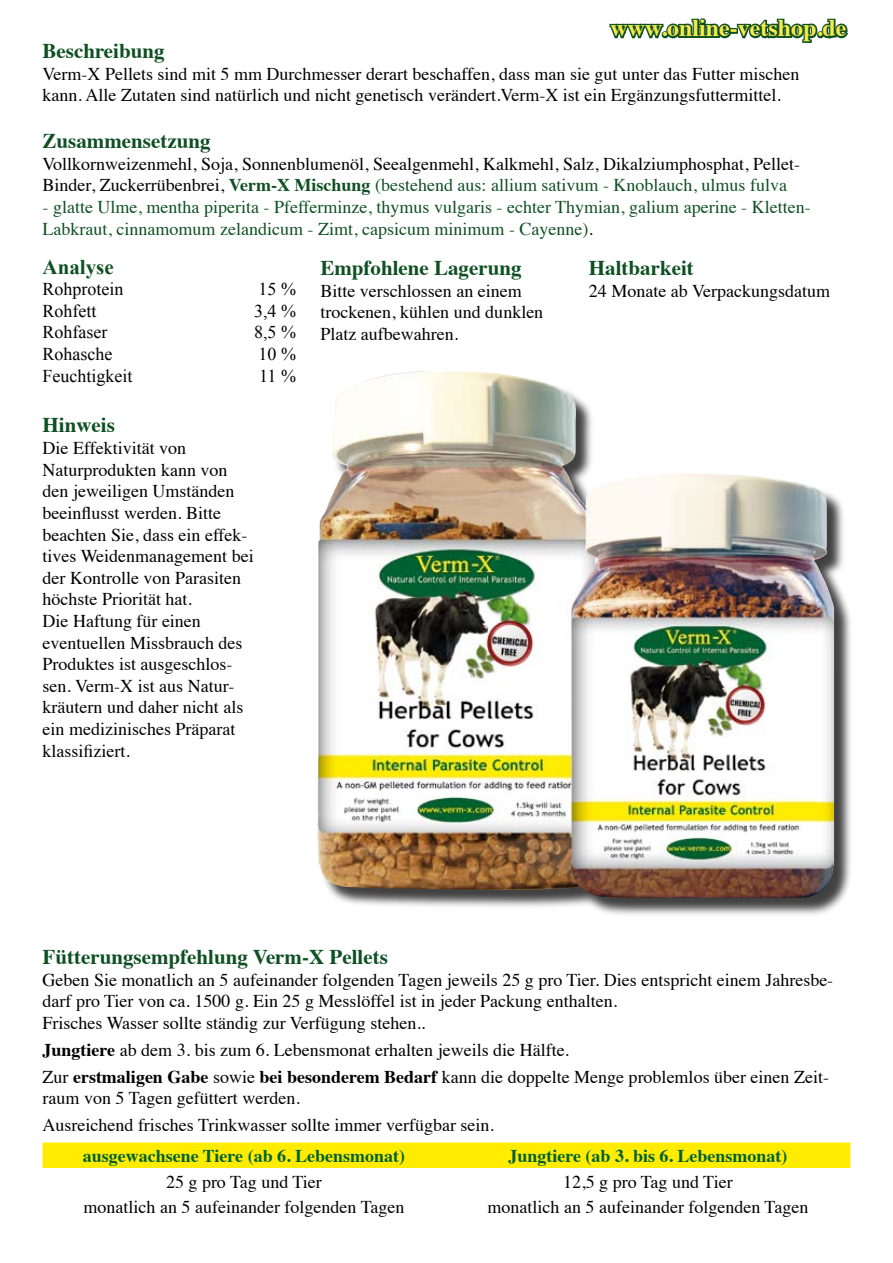
<style>
.page{position:relative;width:893px;height:1263px;background:#fff}
.page>*{position:absolute;margin:0;border:0;box-sizing:border-box;transform-origin:0 0}
.t1{font:700 24px "Times";color:#f6e94b}
.t2{font:700 21px "Times";color:#0e5022}
.t3{font:700 21px "Times New Roman";color:#0e5022}
.t4{font:18px/21.6px "Times";color:#000}
.t5{font:18px/21.6px "Times";color:#0e5022}
.t6{font:700 18px "Times";color:#006133}
.t7{font:18px "Times New Roman";color:#000}
.s1{font-weight:700;color:#0e5022}
.s2{color:#0e5022}
.s3{color:#000}
.s4{font-weight:700}
</style>
<div class="page">
<div style="left:318px;top:372px;width:537px;height:546px;background:#000;opacity:.75"></div>
<img style="left:560px;top:388px;width:68px;height:118px">
<div style="left:43px;top:1142px;width:807px;height:26px;background:#ffec00"></div>
<svg style="left:609px;top:18px;width:240px;height:25px"></svg>
<h1 class="t1" style="left:610px;top:5px;width:238px">www.online-vetshop.de</h1>
<p class="t2" style="left:43px;top:31px;width:124px">Beschreibung</p>
<p class="t4" style="left:43px;top:61px;width:759px">Verm-X Pellets sind mit 5 mm Durchmesser derart beschaffen, dass man sie gut unter das Futter mischen kann. Alle Zutaten sind natürlich und nicht genetisch verändert.Verm-X ist ein Ergänzungsfuttermittel.</p>
<p class="t2" style="left:43px;top:121px;width:170px">Zusammensetzung</p>
<p class="t4" style="left:43px;top:151px;width:759px">Vollkornweizenmehl, Soja, Sonnenblumenöl, Seealgenmehl, Kalkmehl, Salz, Dikalziumphosphat, Pellet-<br>Binder, Zuckerrübenbrei, <span class="s1">Verm-X Mischung</span> <span class="s2">(bestehend aus: allium sativum - Knoblauch, ulmus fulva</span></p>
<p class="t5" style="left:43px;top:195px;width:770px">- glatte Ulme, mentha piperita - Pfefferminze, thymus vulgaris - echter Thymian, galium aperine - Kletten-<br>Labkraut, cinnamomum zelandicum - Zimt, capsicum minimum - Cayenne)<span class="s3">.</span></p>
<p class="t3" style="left:43px;top:252px;width:73px">Analyse</p>
<p class="t7" style="left:43px;top:277px;width:82px">Rohprotein</p>
<p class="t7" style="left:259px;top:277px;width:39px">15 %</p>
<p class="t7" style="left:43px;top:299px;width:56px">Rohfett</p>
<p class="t7" style="left:254px;top:299px;width:43px">3,4 %</p>
<p class="t7" style="left:43px;top:320px;width:66px">Rohfaser</p>
<p class="t7" style="left:254px;top:320px;width:43px">8,5 %</p>
<p class="t7" style="left:43px;top:342px;width:71px">Rohasche</p>
<p class="t7" style="left:259px;top:342px;width:39px">10 %</p>
<p class="t7" style="left:43px;top:363px;width:91px">Feuchtigkeit</p>
<p class="t7" style="left:259px;top:363px;width:38px">11 %</p>
<p class="t2" style="left:43px;top:405px;width:74px">Hinweis</p>
<p class="t4" style="left:43px;top:436px;width:213px">Die Effektivität von<br>Naturprodukten kann von den jeweiligen Umständen beeinflusst werden. Bitte beachten Sie, dass ein effek&shy;tives Weidenmanagement bei der Kontrolle von Parasiten höchste Priorität hat.<br>Die Haftung für einen eventuellen Missbrauch des<br>Produktes ist ausgeschlos&shy;sen. Verm-X ist aus Natur&shy;kräutern und daher nicht als ein medizinisches Präparat klassifiziert.</p>
<p class="t2" style="left:320px;top:248px;width:203px">Empfohlene Lagerung</p>
<p class="t4" style="left:320px;top:278px;width:224px">Bitte verschlossen an einem trockenen, kühlen und dunklen<br>Platz aufbewahren.</p>
<p class="t2" style="left:589px;top:248px;width:107px">Haltbarkeit</p>
<p class="t4" style="left:589px;top:278px;width:243px">24 Monate ab Verpackungsdatum</p>
<p class="t2" style="left:43px;top:937px;width:347px">Fütterungsempfehlung Verm-X Pellets</p>
<p class="t4" style="left:43px;top:967px;width:792px">Geben Sie monatlich an 5 aufeinander folgenden Tagen jeweils 25 g pro Tier. Dies entspricht einem Jahresbe&shy;darf pro Tier von ca. 1500 g. Ein 25 g Messlöffel ist in jeder Packung enthalten.<br>Frisches Wasser sollte ständig zur Verfügung stehen..</p>
<p class="t4" style="left:43px;top:1035px;width:788px;line-height:27px"><span class="s4">Jungtiere</span> ab dem 3. bis zum 6. Lebensmonat erhalten jeweils die Hälfte.<br>Zur <span class="s4">erstmaligen Gabe</span> sowie <span class="s4">bei besonderem Bedarf</span> kann die doppelte Menge problemlos über einen Zeit-</p>
<p class="t4" style="left:43px;top:1083px;width:453px;line-height:27px">raum von 5 Tagen gefüttert werden.<br>Ausreichend frisches Trinkwasser sollte immer verfügbar sein.</p>
<p class="t6" style="left:83px;top:1139px;width:324px">ausgewachsene Tiere (ab 6. Lebensmonat)</p>
<p class="t6" style="left:508px;top:1139px;width:281px">Jungtiere (ab 3. bis 6. Lebensmonat)</p>
<p class="t4" style="left:166px;top:1169px;width:157px">25 g pro Tag und Tier</p>
<p class="t4" style="left:563px;top:1169px;width:171px">12,5 g pro Tag und Tier</p>
<p class="t4" style="left:84px;top:1194px;width:322px">monatlich an 5 aufeinander folgenden Tagen</p>
<p class="t4" style="left:487px;top:1194px;width:322px">monatlich an 5 aufeinander folgenden Tagen</p>
</div>
